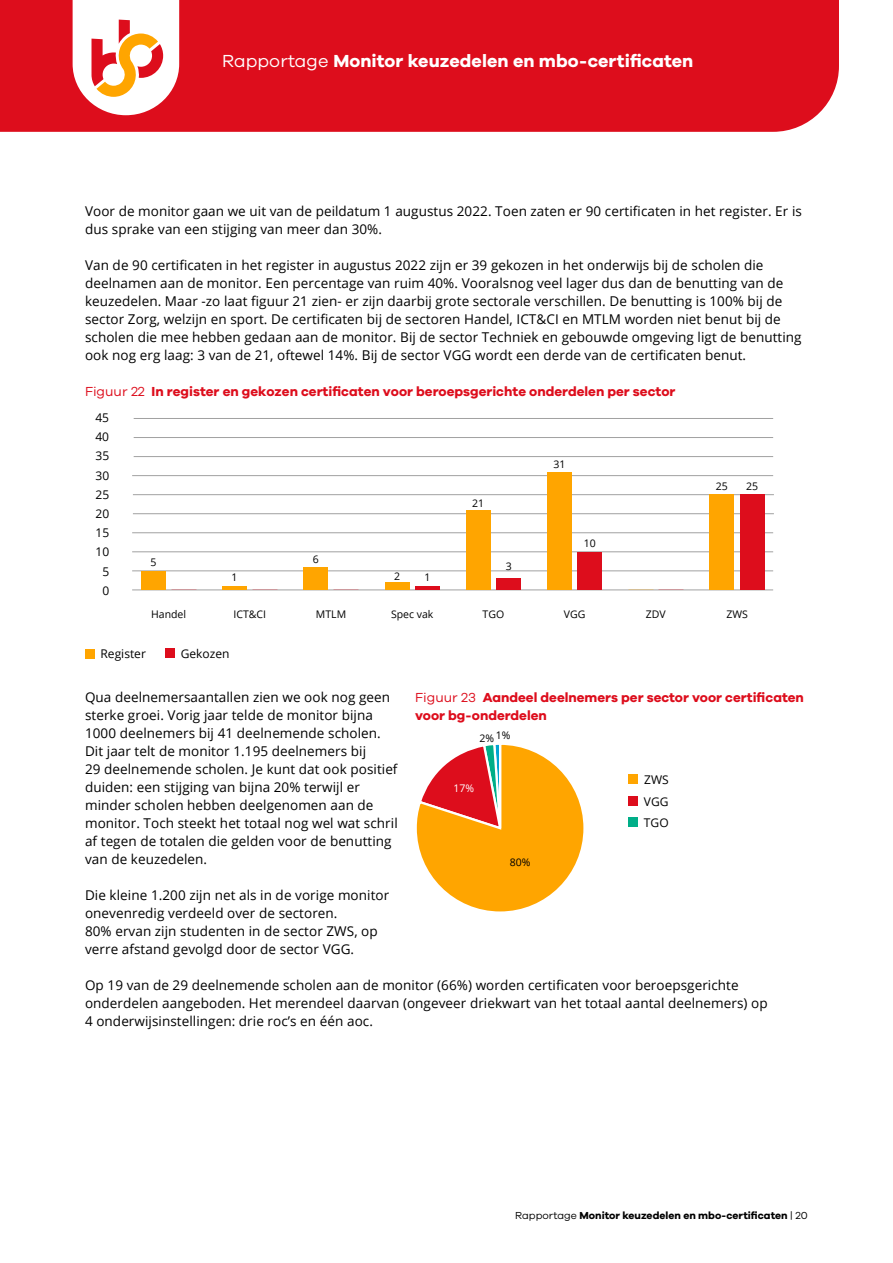
<style>
.page{position:relative;width:893px;height:1263px;background:#fff}
.page>*{position:absolute;margin:0;border:0;box-sizing:border-box;transform-origin:0 0}
.t1{font:700 18px "Galano Grotesque";letter-spacing:.005em;color:#fff}
.P_BROOD{font:13.5px/18px "Open Sans";letter-spacing:.005em;color:#000}
.t2{font:700 13.5px/18px "Galano Grotesque";color:#dd0d1c}
.t3{font:12px/19.2px "Open Sans";color:#000;text-align:center}
.t4{font:10.5px "Open Sans";color:#000}
.t5{font:700 10.5px "Galano Grotesque";color:#000}
.t6{font:10.5px "Open Sans";color:#fff}
.s1{font-weight:400}
</style>
<div class="page">
<div style="left:0;top:0;width:839px;height:132px;background:#dd0d1c"></div>
<svg style="left:73px;top:0;width:106px;height:115px"></svg>
<div style="left:85px;top:649px;width:10px;height:9px;background:#ffa500"></div>
<div style="left:165px;top:649px;width:10px;height:9px;background:#dd0d1c"></div>
<hr style="left:132px;top:475px;width:641px;height:1px;background:#a1a1a1">
<hr style="left:133px;top:513px;width:641px;height:1px;background:#a1a1a1">
<hr style="left:133px;top:494px;width:641px;height:1px;background:#a1a1a1">
<hr style="left:132px;top:570px;width:641px;height:1px;background:#a1a1a1">
<hr style="left:132px;top:551px;width:641px;height:1px;background:#a1a1a1">
<hr style="left:132px;top:532px;width:641px;height:1px;background:#a1a1a1">
<hr style="left:132px;top:589px;width:641px;height:1px;background:#a1a1a1">
<hr style="left:134px;top:456px;width:639px;height:1px;background:#a1a1a1">
<hr style="left:134px;top:437px;width:639px;height:1px;background:#a1a1a1">
<hr style="left:134px;top:418px;width:639px;height:1px;background:#a1a1a1">
<div style="left:709px;top:495px;width:25px;height:95px;background:#ffa500"></div>
<div style="left:740px;top:495px;width:25px;height:95px;background:#dd0d1c"></div>
<div style="left:547px;top:473px;width:25px;height:117px;background:#ffa500"></div>
<div style="left:577px;top:552px;width:25px;height:38px;background:#dd0d1c"></div>
<div style="left:466px;top:510px;width:25px;height:80px;background:#ffa500"></div>
<div style="left:496px;top:578px;width:25px;height:12px;background:#dd0d1c"></div>
<div style="left:385px;top:582px;width:24px;height:8px;background:#ffa500"></div>
<hr style="left:415px;top:586px;width:25px;height:4px;background:#dd0d1c">
<div style="left:303px;top:567px;width:25px;height:23px;background:#ffa500"></div>
<hr style="left:222px;top:586px;width:25px;height:4px;background:#ffa500">
<div style="left:141px;top:571px;width:25px;height:19px;background:#ffa500"></div>
<svg style="left:416px;top:744px;width:168px;height:168px"></svg>
<div style="left:628px;top:774px;width:10px;height:10px;background:#ffa500"></div>
<div style="left:628px;top:796px;width:10px;height:9px;background:#dd0d1c"></div>
<div style="left:628px;top:817px;width:10px;height:10px;background:#00ae88"></div>
<hr style="left:499px;top:744px;width:2px;height:84px;background:#fff">
<h1 class="t1" style="left:222px;top:50px;width:473px"><span class="s1">Rapportage</span> Monitor keuzedelen en mbo-certificaten</h1>
<p class="P_BROOD" style="left:85px;top:202px;width:718px">Voor de monitor gaan we uit van de peildatum 1 augustus 2022. Toen zaten er 90 certificaten in het register. Er is dus sprake van een stijging van meer dan 30%.</p>
<p class="P_BROOD" style="left:85px;top:256px;width:718px">Van de 90 certificaten in het register in augustus 2022 zijn er 39 gekozen in het onderwijs bij de scholen die deelnamen aan de monitor. Een percentage van ruim 40%. Vooralsnog veel lager dus dan de benutting van de keuzedelen. Maar -zo laat figuur 21 zien- er zijn daarbij grote sectorale verschillen. De benutting is 100% bij de sector Zorg, welzijn en sport. De certificaten bij de sectoren Handel, ICT&amp;CI en MTLM worden niet benut bij de scholen die mee hebben gedaan aan de monitor. Bij de sector Techniek en gebouwde omgeving ligt de benutting ook nog erg laag: 3 van de 21, oftewel 14%. Bij de sector VGG wordt een derde van de certificaten benut.</p>
<p class="t2" style="left:85px;top:382px;width:592px"><span class="s1">Figuur 22</span> In register en gekozen certificaten voor beroepsgerichte onderdelen per sector</p>
<p class="t3" style="left:95px;top:408px;width:15px">45</p>
<p class="t3" style="left:95px;top:427px;width:15px">40</p>
<p class="t3" style="left:96px;top:446px;width:15px">35</p>
<p class="t3" style="left:96px;top:465px;width:15px">30</p>
<p class="t3" style="left:96px;top:484px;width:15px">25<br>20<br>15<br>10<br>5</p>
<p class="t3" style="left:103px;top:580px;width:8px">0</p>
<p class="t4" style="left:150px;top:555px;width:8px">5</p>
<p class="t4" style="left:151px;top:607px;width:37px">Handel</p>
<p class="t4" style="left:232px;top:570px;width:8px">1</p>
<p class="t4" style="left:313px;top:552px;width:8px">6</p>
<p class="t4" style="left:394px;top:569px;width:8px">2</p>
<p class="t4" style="left:424px;top:570px;width:8px">1</p>
<p class="t4" style="left:472px;top:496px;width:14px">21</p>
<p class="t4" style="left:506px;top:559px;width:8px">3</p>
<p class="t4" style="left:553px;top:457px;width:14px">31</p>
<p class="t4" style="left:584px;top:536px;width:14px">10</p>
<p class="t4" style="left:716px;top:479px;width:14px">25</p>
<p class="t4" style="left:746px;top:479px;width:14px">25</p>
<p class="t4" style="left:234px;top:607px;width:34px">ICT&amp;CI</p>
<p class="t4" style="left:316px;top:607px;width:32px">MTLM</p>
<p class="t4" style="left:391px;top:607px;width:44px">Spec vak</p>
<p class="t4" style="left:483px;top:607px;width:23px">TGO</p>
<p class="t4" style="left:564px;top:607px;width:23px">VGG</p>
<p class="t4" style="left:646px;top:607px;width:21px">ZDV</p>
<p class="t4" style="left:726px;top:607px;width:23px">ZWS</p>
<p class="t3" style="left:101px;top:644px;width:47px">Register</p>
<p class="t3" style="left:181px;top:644px;width:50px">Gekozen</p>
<p class="P_BROOD" style="left:85px;top:688px;width:314px">Qua deelnemersaantallen zien we ook nog geen sterke groei. Vorig jaar telde de monitor bijna 1000 deelnemers bij 41 deelnemende scholen.<br>Dit jaar telt de monitor 1.195 deelnemers bij<br>29 deelnemende scholen. Je kunt dat ook positief duiden: een stijging van bijna 20% terwijl er minder scholen hebben deelgenomen aan de monitor. Toch steekt het totaal nog wel wat schril af tegen de totalen die gelden voor de benutting van de keuzedelen.</p>
<p class="P_BROOD" style="left:85px;top:886px;width:306px">Die kleine 1.200 zijn net als in de vorige monitor onevenredig verdeeld over de sectoren.<br>80% ervan zijn studenten in de sector ZWS, op verre afstand gevolgd door de sector VGG.</p>
<p class="P_BROOD" style="left:85px;top:976px;width:684px">Op 19 van de 29 deelnemende scholen aan de monitor (66%) worden certificaten voor beroepsgerichte onderdelen aangeboden. Het merendeel daarvan (ongeveer driekwart van het totaal aantal deelnemers) op<br>4 onderwijsinstellingen: drie roc’s en één aoc.</p>
<p class="t2" style="left:415px;top:688px;width:390px"><span class="s1">Figuur 23</span> Aandeel deelnemers per sector voor certificaten voor bg-onderdelen</p>
<p class="t4" style="left:479px;top:729px;width:33px">2% 1%</p>
<p class="t3" style="left:644px;top:768px;width:26px;line-height:21.6px;text-align:justify">ZWS VGG TGO</p>
<p class="t6" style="left:454px;top:781px;width:22px">17%</p>
<p class="t4" style="left:510px;top:855px;width:22px">80%</p>
<p class="t5" style="left:515px;top:1208px;width:294px"><span class="s1">Rapportage</span> Monitor keuzedelen en mbo-certificaten <span class="s1">| 20</span></p>
</div>
